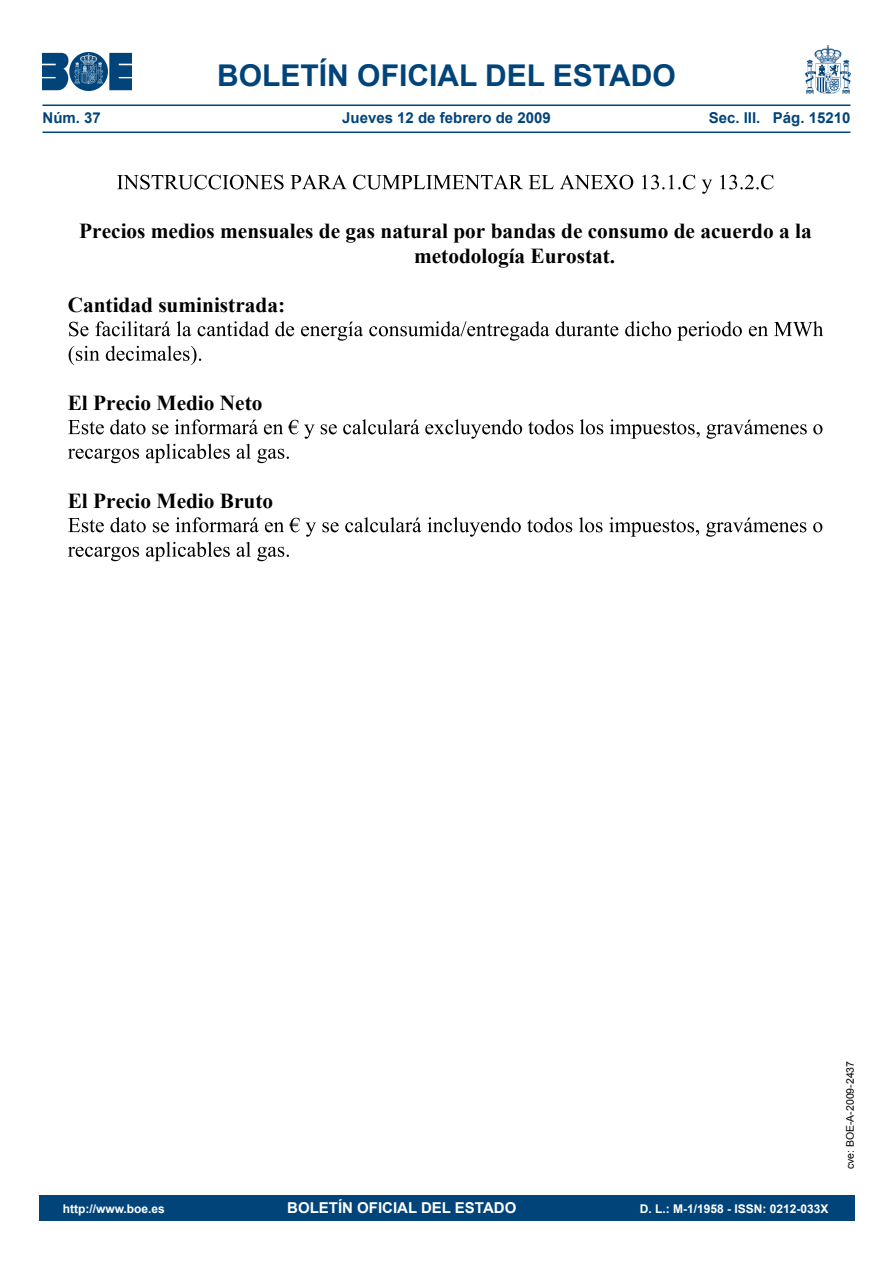
<style>
.page{position:relative;width:893px;height:1263px;background:#fff}
.page>*{position:absolute;margin:0;border:0;box-sizing:border-box;transform-origin:0 0}
.t1{font:700 30px "Arial";color:#00447a}
.t2{font:700 21.3px/24.5px "Times New Roman";color:#000}
.t3{font:700 15px "Arial";color:#00447a}
.t4{font:700 15px "Arial";color:#fff}
.t5{font:700 12px "Arial";color:#fff}
.t6{font:10.5px "Arial";color:#000}
</style>
<div class="page">
<img style="left:43px;top:53px;width:89px;height:37px">
<img style="left:805px;top:46px;width:45px;height:47px">
<hr style="left:43px;top:104px;width:807px;height:2px;background:#00447a">
<hr style="left:43px;top:132px;width:807px;height:1px;background:#00447a">
<svg style="left:117px;top:175px;width:167px;height:14px"></svg>
<svg style="left:290px;top:175px;width:57px;height:14px"></svg>
<svg style="left:353px;top:175px;width:170px;height:14px"></svg>
<svg style="left:529px;top:175px;width:25px;height:14px"></svg>
<svg style="left:560px;top:175px;width:73px;height:14px"></svg>
<svg style="left:642px;top:175px;width:53px;height:14px"></svg>
<svg style="left:702px;top:180px;width:10px;height:14px"></svg>
<svg style="left:720px;top:175px;width:54px;height:14px"></svg>
<svg style="left:69px;top:322px;width:19px;height:14px"></svg>
<svg style="left:95px;top:321px;width:75px;height:15px"></svg>
<svg style="left:177px;top:321px;width:14px;height:15px"></svg>
<svg style="left:198px;top:321px;width:71px;height:15px"></svg>
<svg style="left:275px;top:321px;width:19px;height:15px"></svg>
<svg style="left:301px;top:322px;width:62px;height:19px"></svg>
<svg style="left:369px;top:321px;width:180px;height:20px"></svg>
<svg style="left:556px;top:321px;width:62px;height:15px"></svg>
<svg style="left:625px;top:321px;width:46px;height:15px"></svg>
<svg style="left:677px;top:321px;width:65px;height:20px"></svg>
<svg style="left:749px;top:326px;width:19px;height:10px"></svg>
<svg style="left:774px;top:321px;width:49px;height:15px"></svg>
<svg style="left:69px;top:346px;width:31px;height:19px"></svg>
<svg style="left:106px;top:346px;width:95px;height:19px"></svg>
<svg style="left:68px;top:420px;width:36px;height:14px"></svg>
<svg style="left:110px;top:419px;width:36px;height:15px"></svg>
<svg style="left:152px;top:424px;width:16px;height:10px"></svg>
<svg style="left:175px;top:419px;width:83px;height:15px"></svg>
<svg style="left:264px;top:420px;width:51px;height:19px"></svg>
<svg style="left:321px;top:424px;width:16px;height:10px"></svg>
<svg style="left:343px;top:419px;width:76px;height:15px"></svg>
<svg style="left:425px;top:419px;width:97px;height:20px"></svg>
<svg style="left:528px;top:419px;width:45px;height:15px"></svg>
<svg style="left:580px;top:419px;width:23px;height:15px"></svg>
<svg style="left:610px;top:419px;width:90px;height:20px"></svg>
<svg style="left:706px;top:420px;width:101px;height:19px"></svg>
<svg style="left:813px;top:424px;width:9px;height:10px"></svg>
<svg style="left:68px;top:449px;width:71px;height:14px"></svg>
<svg style="left:146px;top:444px;width:84px;height:19px"></svg>
<svg style="left:237px;top:444px;width:14px;height:15px"></svg>
<svg style="left:257px;top:449px;width:32px;height:14px"></svg>
<svg style="left:68px;top:518px;width:36px;height:14px"></svg>
<svg style="left:110px;top:517px;width:36px;height:15px"></svg>
<svg style="left:153px;top:522px;width:16px;height:10px"></svg>
<svg style="left:175px;top:517px;width:84px;height:15px"></svg>
<svg style="left:265px;top:518px;width:35px;height:14px"></svg>
<svg style="left:306px;top:523px;width:10px;height:14px"></svg>
<svg style="left:322px;top:522px;width:17px;height:10px"></svg>
<svg style="left:345px;top:517px;width:76px;height:15px"></svg>
<svg style="left:427px;top:517px;width:94px;height:20px"></svg>
<svg style="left:527px;top:517px;width:45px;height:15px"></svg>
<svg style="left:579px;top:517px;width:23px;height:15px"></svg>
<svg style="left:609px;top:517px;width:90px;height:20px"></svg>
<svg style="left:706px;top:518px;width:100px;height:19px"></svg>
<svg style="left:813px;top:522px;width:9px;height:10px"></svg>
<svg style="left:68px;top:547px;width:71px;height:14px"></svg>
<svg style="left:146px;top:542px;width:84px;height:19px"></svg>
<svg style="left:237px;top:542px;width:14px;height:15px"></svg>
<svg style="left:257px;top:547px;width:32px;height:14px"></svg>
<div style="left:39px;top:1195px;width:815px;height:25px;background:#00447a"></div>
<h1 class="t1" style="left:217px;top:55px;width:460px">BOLETÍN OFICIAL DEL ESTADO</h1>
<p class="t3" style="left:43px;top:108px;width:60px">Núm. 37</p>
<p class="t3" style="left:342px;top:108px;width:210px">Jueves 12 de febrero de 2009</p>
<p class="t3" style="left:709px;top:108px;width:143px">Sec. III. Pág. 15210</p>
<p class="t2" style="left:414px;top:218px;width:399px;text-indent:-335px">Precios medios mensuales de gas natural por bandas de consumo de acuerdo a la metodología Eurostat.</p>
<p class="t2" style="left:68px;top:292px;width:219px">Cantidad suministrada:</p>
<p class="t2" style="left:68px;top:390px;width:196px">El Precio Medio Neto</p>
<p class="t2" style="left:68px;top:488px;width:207px">El Precio Medio Bruto</p>
<p class="t5" style="left:63px;top:1201px;width:104px">http://www.boe.es</p>
<p class="t4" style="left:287px;top:1198px;width:231px">BOLETÍN OFICIAL DEL ESTADO</p>
<p class="t5" style="left:640px;top:1201px;width:190px">D. L.: M-1/1958 - ISSN: 0212-033X</p>
<p class="t6" style="left:843px;top:1169px;width:110px;rotate:-90deg">cve: BOE-A-2009-2437</p>
</div>
